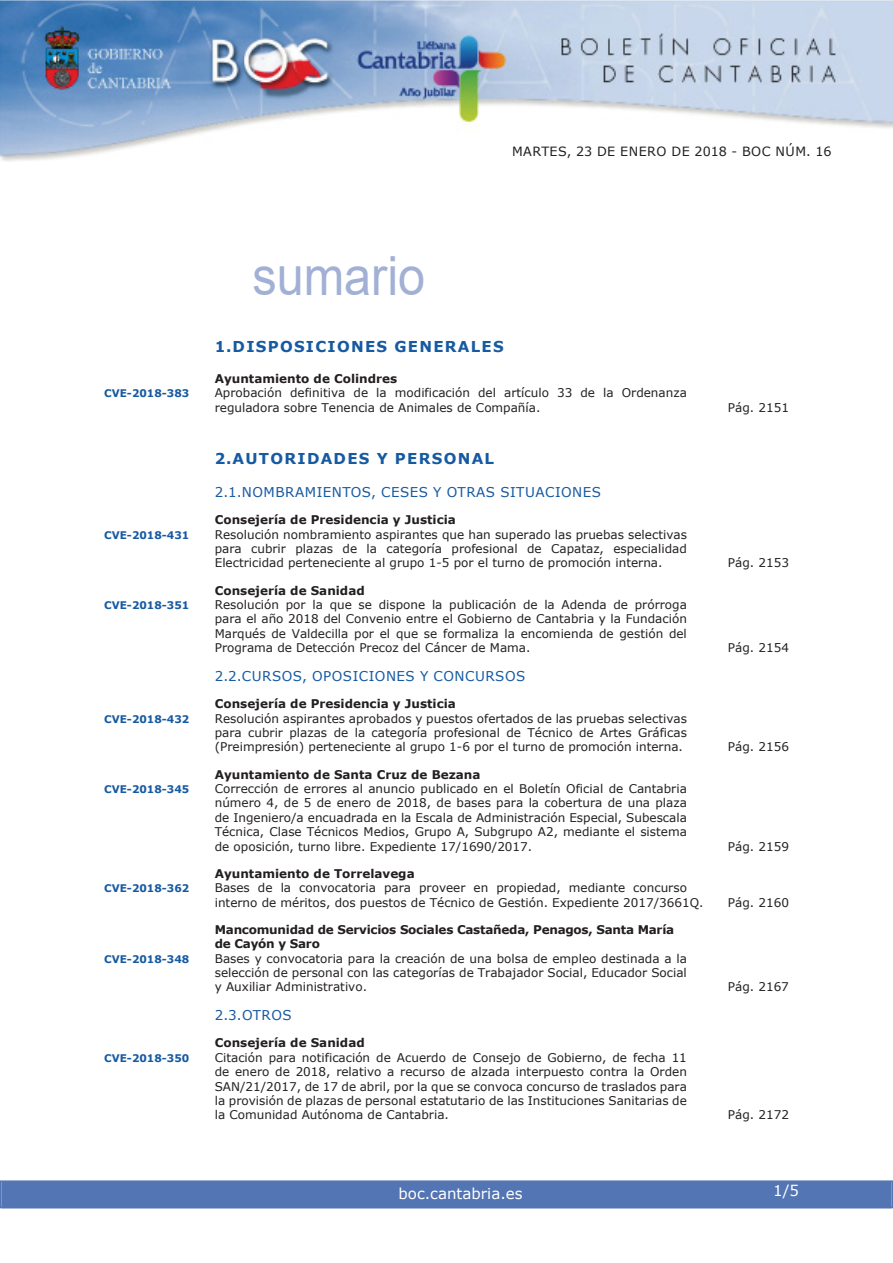
<style>
.page{position:relative;width:893px;height:1263px;background:#fff}
.page>*{position:absolute;margin:0;border:0;box-sizing:border-box;transform-origin:0 0}
.t1{font:54px "Arial";color:#a1b0d4;scale:.9 1}
.t2{font:700 15px "Verdana";letter-spacing:.085em;color:#165aa2}
.t3{font:15px "Verdana";color:#fff}
.t4{font:13.5px "Verdana";letter-spacing:.035em;color:#165aa2}
.t5{font:12.75px "Verdana";letter-spacing:.035em;color:#231f20}
.t6{font:12px/14.4px "Verdana";color:#231f20;text-align:justify}
.t7{font:700 12px "Verdana";color:#231f20}
.t8{font:700 12px/14.4px "Verdana";letter-spacing:-.02em;color:#231f20}
.t9{font:700 10.5px "Verdana";color:#165aa2}
</style>
<div class="page">
<img style="left:0;top:0;width:893px;height:161px">
<div style="left:2px;top:1181px;width:889px;height:27px;background:#5375b3"></div>
<div style="left:0;top:1180px;width:893px;height:28px;border:2px solid #5375b3"></div>
<p class="t5" style="left:512px;top:143px;width:321px">MARTES, 23 DE ENERO DE 2018 - BOC NÚM. 16</p>
<h1 class="t1" style="left:252px;top:246px;width:194px">sumario</h1>
<p class="t2" style="left:215px;top:337px;width:291px">1.DISPOSICIONES GENERALES</p>
<p class="t7" style="left:215px;top:371px;width:184px">Ayuntamiento de Colindres</p>
<p class="t9" style="left:104px;top:387px;width:87px">CVE-2018-383</p>
<p class="t6" style="left:215px;top:385px;width:474px">Aprobación definitiva de la modificación del artículo 33 de la Ordenanza reguladora sobre Tenencia de Animales de Compañía.</p>
<p class="t2" style="left:215px;top:449px;width:281px">2.AUTORIDADES Y PERSONAL</p>
<p class="t4" style="left:215px;top:483px;width:388px">2.1.NOMBRAMIENTOS, CESES Y OTRAS SITUACIONES</p>
<p class="t7" style="left:215px;top:512px;width:243px">Consejería de Presidencia y Justicia</p>
<p class="t9" style="left:104px;top:528px;width:87px">CVE-2018-431</p>
<p class="t6" style="left:215px;top:527px;width:474px">Resolución nombramiento aspirantes que han superado las pruebas selectivas para cubrir plazas de la categoría profesional de Capataz, especialidad Electricidad perteneciente al grupo 1-5 por el turno de promoción interna.</p>
<p class="t7" style="left:215px;top:583px;width:151px">Consejería de Sanidad</p>
<p class="t9" style="left:104px;top:598px;width:87px">CVE-2018-351</p>
<p class="t6" style="left:215px;top:597px;width:474px">Resolución por la que se dispone la publicación de la Adenda de prórroga para el año 2018 del Convenio entre el Gobierno de Cantabria y la Fundación Marqués de Valdecilla por el que se formaliza la encomienda de gestión del Programa de Detección Precoz del Cáncer de Mama.</p>
<p class="t4" style="left:215px;top:668px;width:312px">2.2.CURSOS, OPOSICIONES Y CONCURSOS</p>
<p class="t7" style="left:215px;top:696px;width:243px">Consejería de Presidencia y Justicia</p>
<p class="t9" style="left:104px;top:712px;width:87px">CVE-2018-432</p>
<p class="t6" style="left:215px;top:711px;width:474px">Resolución aspirantes aprobados y puestos ofertados de las pruebas selectivas para cubrir plazas de la categoría profesional de Técnico de Artes Gráficas (Preimpresión) perteneciente al grupo 1-6 por el turno de promoción interna.</p>
<p class="t7" style="left:215px;top:767px;width:267px">Ayuntamiento de Santa Cruz de Bezana</p>
<p class="t9" style="left:104px;top:782px;width:87px">CVE-2018-345</p>
<p class="t6" style="left:215px;top:781px;width:474px">Corrección de errores al anuncio publicado en el Boletín Oficial de Cantabria número 4, de 5 de enero de 2018, de bases para la cobertura de una plaza de Ingeniero/a encuadrada en la Escala de Administración Especial, Subescala Técnica, Clase Técnicos Medios, Grupo A, Subgrupo A2, mediante el sistema de oposición, turno libre. Expediente 17/1690/2017.</p>
<p class="t7" style="left:215px;top:866px;width:201px">Ayuntamiento de Torrelavega</p>
<p class="t9" style="left:104px;top:882px;width:87px">CVE-2018-362</p>
<p class="t6" style="left:215px;top:880px;width:490px">Bases de la convocatoria para proveer en propiedad, mediante concurso interno de méritos, dos puestos de Técnico de Gestión. Expediente 2017/3661Q.</p>
<p class="t8" style="left:215px;top:922px;width:461px">Mancomunidad de Servicios Sociales Castañeda, Penagos, Santa María de Cayón y Saro</p>
<p class="t9" style="left:104px;top:952px;width:87px">CVE-2018-348</p>
<p class="t6" style="left:215px;top:951px;width:474px">Bases y convocatoria para la creación de una bolsa de empleo destinada a la selección de personal con las categorías de Trabajador Social, Educador Social y Auxiliar Administrativo.</p>
<p class="t4" style="left:215px;top:1007px;width:78px">2.3.OTROS</p>
<p class="t7" style="left:215px;top:1035px;width:151px">Consejería de Sanidad</p>
<p class="t9" style="left:104px;top:1051px;width:87px">CVE-2018-350</p>
<p class="t6" style="left:215px;top:1050px;width:474px">Citación para notificación de Acuerdo de Consejo de Gobierno, de fecha 11 de enero de 2018, relativo a recurso de alzada interpuesto contra la Orden SAN/21/2017, de 17 de abril, por la que se convoca concurso de traslados para la provisión de plazas de personal estatutario de las Instituciones Sanitarias de la Comunidad Autónoma de Cantabria.</p>
<p class="t3" style="left:398px;top:1184px;width:126px">boc.cantabria.es</p>
<p class="t6" style="left:728px;top:400px;width:63px">Pág. 2151</p>
<p class="t6" style="left:728px;top:555px;width:63px">Pág. 2153</p>
<p class="t6" style="left:728px;top:640px;width:63px">Pág. 2154</p>
<p class="t6" style="left:728px;top:740px;width:63px">Pág. 2156</p>
<p class="t6" style="left:728px;top:839px;width:63px">Pág. 2159</p>
<p class="t6" style="left:728px;top:895px;width:63px">Pág. 2160</p>
<p class="t6" style="left:728px;top:979px;width:63px">Pág. 2167</p>
<p class="t6" style="left:728px;top:1107px;width:63px">Pág. 2172</p>
<p class="t3" style="left:773px;top:1181px;width:27px">1/5</p>
</div>
